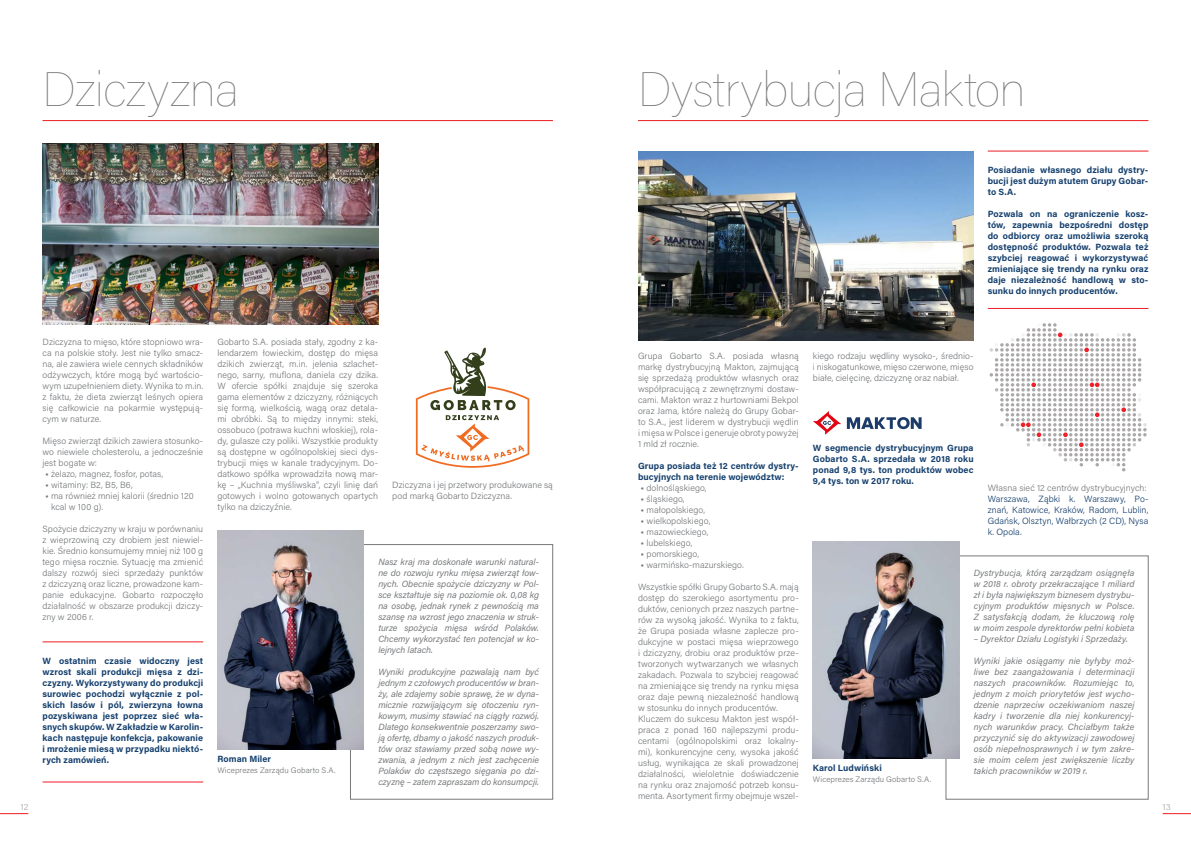
<style>
.page{position:relative;width:1191px;height:842px;background:#fff}
.page>*{position:absolute;margin:0;border:0;box-sizing:border-box;transform-origin:0 0}
.t1{font:100 48px "Acumin Pro";letter-spacing:-.02em;color:#76787b}
.t2{font:300 9px/11px "Acumin Pro";letter-spacing:.005em;color:#76787b;text-align:justify}
.t3{font:italic 9px/11px "Acumin Pro";letter-spacing:.005em;color:#76787b;text-align:justify}
.t4{font:700 9px/11px "Acumin Pro";letter-spacing:.01em;color:#15406e;text-align:justify}
.t5{font:300 9px/11px "Acumin Pro";letter-spacing:.005em;color:#15406e;text-align:justify}
.t6{font:300 9px "Acumin Pro";color:#a8a9ad}
.t7{font:300 8px "Acumin Pro";letter-spacing:.01em;color:#76787b}
.s1{font-family:"Montserrat";font-weight:700}
</style>
<div class="page">
<svg style="left:0;top:813px;width:28px;height:1px"></svg>
<svg style="left:1162px;top:813px;width:29px;height:1px"></svg>
<hr style="left:638px;top:120px;width:510px;height:1px;background:#ee1d23">
<img style="left:638px;top:151px;width:335px;height:189px">
<svg style="left:847px;top:417px;width:74px;height:12px"></svg>
<svg style="left:813px;top:411px;width:28px;height:24px"></svg>
<svg style="left:989px;top:323px;width:157px;height:148px"></svg>
<hr style="left:987px;top:151px;width:161px;height:1px;background:#ee1d23">
<hr style="left:987px;top:308px;width:161px;height:1px;background:#ee1d23">
<hr style="left:43px;top:642px;width:160px;height:1px;background:#ee1d23">
<hr style="left:43px;top:782px;width:160px;height:1px;background:#ee1d23">
<hr style="left:43px;top:120px;width:510px;height:1px;background:#ee1d23">
<img style="left:43px;top:143px;width:335px;height:182px">
<div style="left:350px;top:544px;width:203px;height:255px;border:1px solid #76787b"></div>
<img style="left:217px;top:530px;width:147px;height:220px">
<img style="left:813px;top:541px;width:146px;height:218px">
<svg style="left:416px;top:347px;width:113px;height:121px"></svg>
<h1 class="t1" style="left:43px;top:57px;width:198px">Dziczyzna</h1>
<h1 class="t1" style="left:638px;top:57px;width:389px">Dystrybucja Makton</h1>
<p class="t4" style="left:987px;top:164px;width:162px">Posiadanie własnego działu dystry&shy;bucji jest dużym atutem Grupy Gobar&shy;to S.A.</p>
<p class="t4" style="left:987px;top:208px;width:162px">Pozwala on na ograniczenie kosz&shy;tów, zapewnia bezpośredni dostęp do odbiorcy oraz umożliwia szeroką dostępność produktów. Pozwala też szybciej reagować i wykorzystywać zmieniające się trendy na rynku oraz daje niezależność handlową w sto&shy;sunku do innych producentów.</p>
<p class="t2" style="left:43px;top:336px;width:162px">Dziczyzna to mięso, które stopniowo wra&shy;ca na polskie stoły. Jest nie tylko smacz&shy;na, ale zawiera wiele cennych składników odżywczych, które mogą być wartościo&shy;wym uzupełnieniem diety. Wynika to m.in. z faktu, że dieta zwierząt leśnych opiera się całkowicie na pokarmie występują&shy;cym w naturze.</p>
<p class="t2" style="left:43px;top:435px;width:162px">Mięso zwierząt dzikich zawiera stosunko&shy;wo niewiele cholesterolu, a jednocześnie jest bogate w:</p>
<p class="t2" style="left:45px;top:468px;width:119px"><span class="s1">•</span> żelazo, magnez, fosfor, potas,</p>
<p class="t2" style="left:45px;top:479px;width:89px"><span class="s1">•</span> witaminy: B2, B5, B6,</p>
<p class="t2" style="left:51px;top:490px;width:144px;text-indent:-6px"><span class="s1">•</span> ma również mniej kalorii (średnio 120 kcal w 100 g).</p>
<p class="t2" style="left:43px;top:523px;width:162px">Spożycie dziczyzny w kraju w porównaniu z wieprzowiną czy drobiem jest niewiel&shy;kie. Średnio konsumujemy mniej niż 100 g tego mięsa rocznie. Sytuację ma zmienić dalszy rozwój sieci sprzedaży punktów z dziczyzną oraz liczne, prowadzone kam&shy;panie edukacyjne. Gobarto rozpoczęło działalność w obszarze produkcji dziczy&shy;zny w 2006 r.</p>
<p class="t4" style="left:43px;top:655px;width:162px">W ostatnim czasie widoczny jest wzrost skali produkcji mięsa z dzi&shy;czyzny. Wykorzystywany do produkcji surowiec pochodzi wyłącznie z pol&shy;skich lasów i pól, zwierzyna łowna pozyskiwana jest poprzez sieć wła&shy;snych skupów. W Zakładzie w Karolin&shy;kach następuje konfekcja, pakowanie i mrożenie miesą w przypadku niektó&shy;rych zamówień.</p>
<p class="t2" style="left:217px;top:336px;width:162px">Gobarto S.A. posiada stały, zgodny z ka&shy;lendarzem łowieckim, dostęp do mięsa dzikich zwierząt, m.in. jelenia szlachet&shy;nego, sarny, muflona, daniela czy dzika.<br>W ofercie spółki znajduje się szeroka gama elementów z dziczyzny, różniących się formą, wielkością, wagą oraz detala&shy;mi obróbki. Są to między innymi: steki, ossobuco (potrawa kuchni włoskiej), rola&shy;dy, gulasze czy poliki. Wszystkie produkty są dostępne w ogólnopolskiej sieci dys&shy;trybucji mięs w kanale tradycyjnym. Do&shy;datkowo spółka wprowadziła nową mar&shy;kę – „Kuchnia myśliwska”, czyli linię dań gotowych i wolno gotowanych opartych tylko na dziczyźnie.</p>
<p class="t2" style="left:813px;top:350px;width:162px">kiego rodzaju wędliny wysoko-, średnio&shy;i niskogatunkowe, mięso czerwone, mięso białe, cielęcinę, dziczyznę oraz nabiał.</p>
<p class="t2" style="left:638px;top:350px;width:162px">Grupa Gobarto S.A. posiada własną markę dystrybucyjną Makton, zajmującą się sprzedażą produktów własnych oraz współpracującą z zewnętrznymi dostaw&shy;cami. Makton wraz z hurtowniami Bekpol oraz Jama, które należą do Grupy Gobar&shy;to S.A., jest liderem w dystrybucji wędlin i mięsa w Polsce i generuje obroty powyżej 1 mld zł rocznie.</p>
<p class="t4" style="left:638px;top:460px;width:162px">Grupa posiada też 12 centrów dystry&shy;bucyjnych na terenie województw:</p>
<p class="t2" style="left:641px;top:482px;width:67px"><span class="s1">•</span> dolnośląskiego,</p>
<p class="t2" style="left:641px;top:493px;width:45px"><span class="s1">•</span> śląskiego,</p>
<p class="t2" style="left:641px;top:504px;width:66px"><span class="s1">•</span> małopolskiego,</p>
<p class="t2" style="left:641px;top:515px;width:71px"><span class="s1">•</span> wielkopolskiego,</p>
<p class="t2" style="left:641px;top:526px;width:69px"><span class="s1">•</span> mazowieckiego,</p>
<p class="t2" style="left:641px;top:537px;width:53px"><span class="s1">•</span> lubelskiego,</p>
<p class="t2" style="left:641px;top:548px;width:60px"><span class="s1">•</span> pomorskiego,</p>
<p class="t2" style="left:641px;top:559px;width:103px"><span class="s1">•</span> warmińsko-mazurskiego.</p>
<p class="t2" style="left:638px;top:581px;width:162px;text-align:left">Wszystkie spółki Grupy Gobarto S.A. mają dostęp do szerokiego asortymentu pro&shy;duktów, cenionych przez naszych partne&shy;rów za wysoką jakość. Wynika to z faktu, że Grupa posiada własne zaplecze pro&shy;dukcyjne w postaci mięsa wieprzowego i dziczyzny, drobiu oraz produktów prze&shy;tworzonych wytwarzanych we własnych zakadach. Pozwala to szybciej reagować na zmieniające się trendy na rynku mięsa oraz daje pewną niezależność handlową w stosunku do innych producentów.<br>Kluczem do sukcesu Makton jest współ&shy;praca z ponad 160 najlepszymi produ&shy;centami (ogólnopolskimi oraz lokalny&shy;mi), konkurencyjne ceny, wysoka jakość usług, wynikająca ze skali prowadzonej działalności, wieloletnie doświadczenie na rynku oraz znajomość potrzeb konsu&shy;menta. Asortyment firmy obejmuje wszel-</p>
<p class="t4" style="left:813px;top:441px;width:162px">W segmencie dystrybucyjnym Grupa Gobarto S.A. sprzedała w 2018 roku ponad 9,8 tys. ton produktów wobec 9,4 tys. ton w 2017 roku.</p>
<p class="t2" style="left:392px;top:479px;width:162px">Dziczyzna i jej przetwory produkowane są pod marką Gobarto Dziczyzna.</p>
<p class="t2" style="left:987px;top:482px;width:160px">Własna sieć 12 centrów dystrybucyjnych:</p>
<p class="t5" style="left:987px;top:493px;width:162px">Warszawa, Ząbki k. Warszawy, Po&shy;znań, Katowice, Kraków, Radom, Lublin, Gdańsk, Olsztyn, Wałbrzych (2 CD), Nysa k. Opola.</p>
<p class="t3" style="left:378px;top:556px;width:162px">Nasz kraj ma doskonałe warunki natural&shy;ne do rozwoju rynku mięsa zwierząt łow&shy;nych. Obecnie spożycie dziczyzny w Pol&shy;sce kształtuje się na poziomie ok. 0,08 kg na osobę, jednak rynek z pewnością ma szansę na wzrost jego znaczenia w struk&shy;turze spożycia mięsa wśród Polaków.<br>Chcemy wykorzystać ten potencjał w ko&shy;lejnych latach.</p>
<p class="t3" style="left:378px;top:666px;width:162px">Wyniki produkcyjne pozwalają nam być jednym z czołowych producentów w bran&shy;ży, ale zdajemy sobie sprawę, że w dyna&shy;micznie rozwijającym się otoczeniu ryn&shy;kowym, musimy stawiać na ciągły rozwój.<br>Dlatego konsekwentnie poszerzamy swo&shy;ją ofertę, dbamy o jakość naszych produk&shy;tów oraz stawiamy przed sobą nowe wy&shy;zwania, a jednym z nich jest zachęcenie Polaków do częstszego sięgania po dzi&shy;czyznę – zatem zapraszam do konsumpcji.</p>
<p class="t3" style="left:973px;top:567px;width:162px">Dystrybucja, którą zarządzam osiągnęła w 2018 r. obroty przekraczające 1 miliard zł i była największym biznesem dystrybu&shy;cyjnym produktów mięsnych w Polsce.<br>Z satysfakcją dodam, że kluczową rolę w moim zespole dyrektorów pełni kobieta</p>
<p class="t3" style="left:973px;top:633px;width:156px">– Dyrektor Działu Logistyki i Sprzedaży.</p>
<p class="t3" style="left:973px;top:655px;width:162px">Wyniki jakie osiągamy nie byłyby moż&shy;liwe bez zaangażowania i determinacji naszych pracowników. Rozumiejąc to, jednym z moich priorytetów jest wycho&shy;dzenie naprzeciw oczekiwaniom naszej kadry i tworzenie dla niej konkurencyj&shy;nych warunków pracy. Chciałbym także przyczynić się do aktywizacji zawodowej osób niepełnosprawnych i w tym zakre&shy;sie moim celem jest zwiększenie liczby takich pracowników w 2019 r.</p>
<p class="t4" style="left:217px;top:753px;width:55px">Roman Miler</p>
<p class="t7" style="left:217px;top:765px;width:119px">Wiceprezes Zarządu Gobarto S.A.</p>
<p class="t4" style="left:813px;top:762px;width:70px">Karol Ludwiński</p>
<p class="t7" style="left:813px;top:774px;width:119px">Wiceprezes Zarządu Gobarto S.A.</p>
<p class="t6" style="left:21px;top:800px;width:9px">12</p>
<p class="t6" style="left:1162px;top:800px;width:10px">13</p>
</div>
